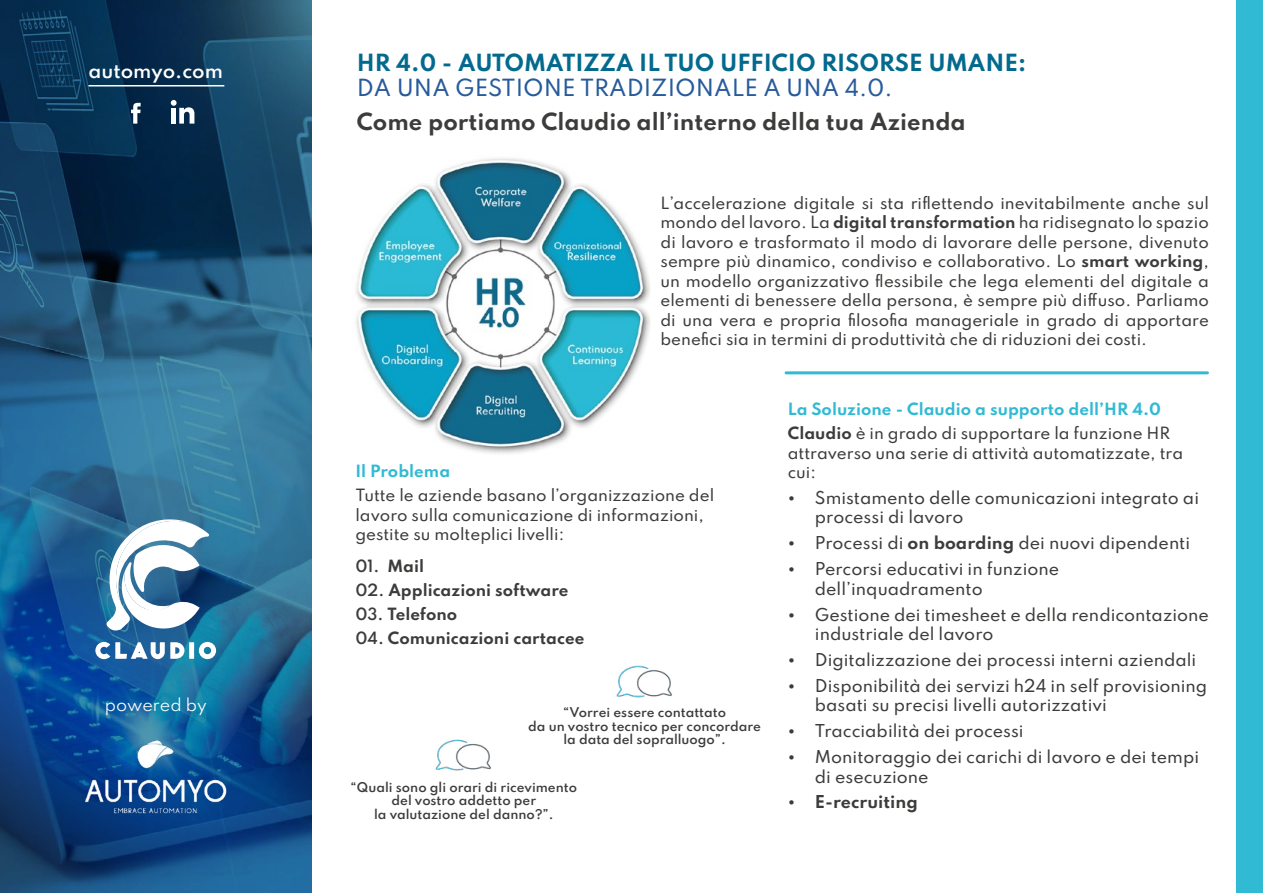
<style>
.page{position:relative;width:1263px;height:893px;background:#fff}
.page>*{position:absolute;margin:0;border:0;box-sizing:border-box;transform-origin:0 0}
.t1{font:700 21px "Spartan";color:#3c3c3b}
.t2{font:700 21px "Spartan";color:#036a8e}
.t3{font:500 21px "Spartan";color:#275b9b}
.t4{font:600 18px "Spartan";color:#fff}
.t5{font:500 15.75px/19.5px "Spartan";color:#3c3c3b}
.t6{font:700 15.75px "Spartan";color:#3c3c3b}
.t7{font:15.75px "Spartan";color:#fff}
.t8{font:500 15px/19.5px "Spartan";color:#3c3c3b}
.t9{font:700 15px/23.7px "Spartan";color:#31bad4}
.t10{font:700 15px "Spartan";color:#3c3c3b}
.t11{font:600 12px/13.5px "Spartan";color:#3c3c3b;text-align:center}
.s1{font-weight:700}
.s2{font-weight:600}
.s3{color:#3c3c3b}
.s4{font-weight:500;color:#3c3c3b}
</style>
<div class="page">
<div style="left:1236px;top:0;width:27px;height:893px;background:#31bad4"></div>
<svg style="left:0;top:0;width:311px;height:893px;background:#1b547e"></svg>
<img style="left:75px;top:736px;width:161px;height:84px">
<svg style="left:131px;top:103px;width:10px;height:21px"></svg>
<svg style="left:171px;top:100px;width:23px;height:24px"></svg>
<hr style="left:89px;top:85px;width:135px;height:1px;background:#fff">
<hr style="left:786px;top:371px;width:421px;height:3px;background:#31bad4">
<img style="left:355px;top:158px;width:295px;height:296px">
<img style="left:616px;top:665px;width:56px;height:33px">
<img style="left:435px;top:739px;width:56px;height:32px">
<svg style="left:95px;top:642px;width:89px;height:17px"></svg>
<div style="left:189px;top:642px;width:5px;height:17px;background:#fff"></div>
<svg style="left:199px;top:642px;width:17px;height:17px"></svg>
<svg style="left:106px;top:519px;width:104px;height:112px"></svg>
<p class="t4" style="left:88px;top:57px;width:136px">automyo.com</p>
<p class="t7" style="left:105px;top:692px;width:103px">powered by</p>
<h1 class="t2" style="left:357px;top:47px;width:671px">HR 4.0 - AUTOMATIZZA IL TUO UFFICIO RISORSE UMANE:</h1>
<h1 class="t3" style="left:357px;top:72px;width:537px">DA UNA GESTIONE TRADIZIONALE A UNA 4.0.</h1>
<h1 class="t1" style="left:357px;top:106px;width:610px">Come portiamo Claudio all’interno della tua Azienda</h1>
<p class="t8" style="left:660px;top:192px;width:550px;text-align:justify">L’accelerazione digitale si sta riflettendo inevitabilmente anche sul mondo del lavoro. La <span class="s1">digital transformation</span> ha ridisegnato lo spazio di lavoro e trasformato il modo di lavorare delle persone, divenuto sempre più dinamico, condiviso e collaborativo. Lo <span class="s1">smart working</span>, un modello organizzativo flessibile che lega elementi del digitale a elementi di benessere della persona, è sempre più diffuso. Parliamo di una vera e propria filosofia manageriale in grado di apportare benefici sia in termini di produttività che di riduzioni dei costi.</p>
<p class="t9" style="left:355px;top:459px;width:96px">Il Problema</p>
<p class="t8" style="left:355px;top:485px;width:360px">Tutte le aziende basano l’organizzazione del lavoro sulla comunicazione di informazioni, gestite su molteplici livelli:</p>
<p class="t10" style="left:355px;top:555px;width:70px"><span class="s2">01.</span> Mail</p>
<p class="t10" style="left:355px;top:579px;width:215px"><span class="s2">02.</span> Applicazioni software</p>
<p class="t10" style="left:355px;top:603px;width:103px"><span class="s2">03.</span> Telefono</p>
<p class="t10" style="left:355px;top:626px;width:230px"><span class="s2">04.</span> Comunicazioni cartacee</p>
<p class="t11" style="left:528px;top:705px;width:234px">“Vorrei essere contattato<br>da un vostro tecnico per concordare la data del sopralluogo”.</p>
<p class="t11" style="left:351px;top:780px;width:228px">“Quali sono gli orari di ricevimento del vostro addetto per<br>la valutazione del danno?”.</p>
<p class="t9" style="left:788px;top:397px;width:384px">La Soluzione - Claudio a supporto dell’HR 4.0<br><span class="s3">Claudio</span> <span class="s4">è in grado di supportare la funzione HR</span></p>
<p class="t8" style="left:788px;top:442px;width:397px">attraverso una serie di attività automatizzate, tra cui:</p>
<p class="t5" style="left:815px;top:487px;width:386px;text-indent:-27px"><span class="s2">•</span> Smistamento delle comunicazioni integrato ai processi di lavoro</p>
<p class="t5" style="left:788px;top:533px;width:404px"><span class="s2">•</span> Processi di <span class="s1">on boarding</span> dei nuovi dipendenti</p>
<p class="t5" style="left:815px;top:559px;width:246px;text-indent:-27px"><span class="s2">•</span> Percorsi educativi in funzione dell’inquadramento</p>
<p class="t5" style="left:815px;top:604px;width:395px;text-indent:-27px"><span class="s2">•</span> Gestione dei timesheet e della rendicontazione industriale del lavoro</p>
<p class="t5" style="left:788px;top:649px;width:410px"><span class="s2">•</span> Digitalizzazione dei processi interni aziendali</p>
<p class="t5" style="left:815px;top:675px;width:394px;text-indent:-27px"><span class="s2">•</span> Disponibilità dei servizi h24 in self provisioning basati su precisi livelli autorizzativi</p>
<p class="t5" style="left:788px;top:721px;width:237px"><span class="s2">•</span> Tracciabilità dei processi</p>
<p class="t5" style="left:815px;top:747px;width:386px;text-indent:-27px"><span class="s2">•</span> Monitoraggio dei carichi di lavoro e dei tempi di esecuzione</p>
<p class="t6" style="left:788px;top:790px;width:131px"><span class="s2">•</span> E-recruiting</p>
</div>
